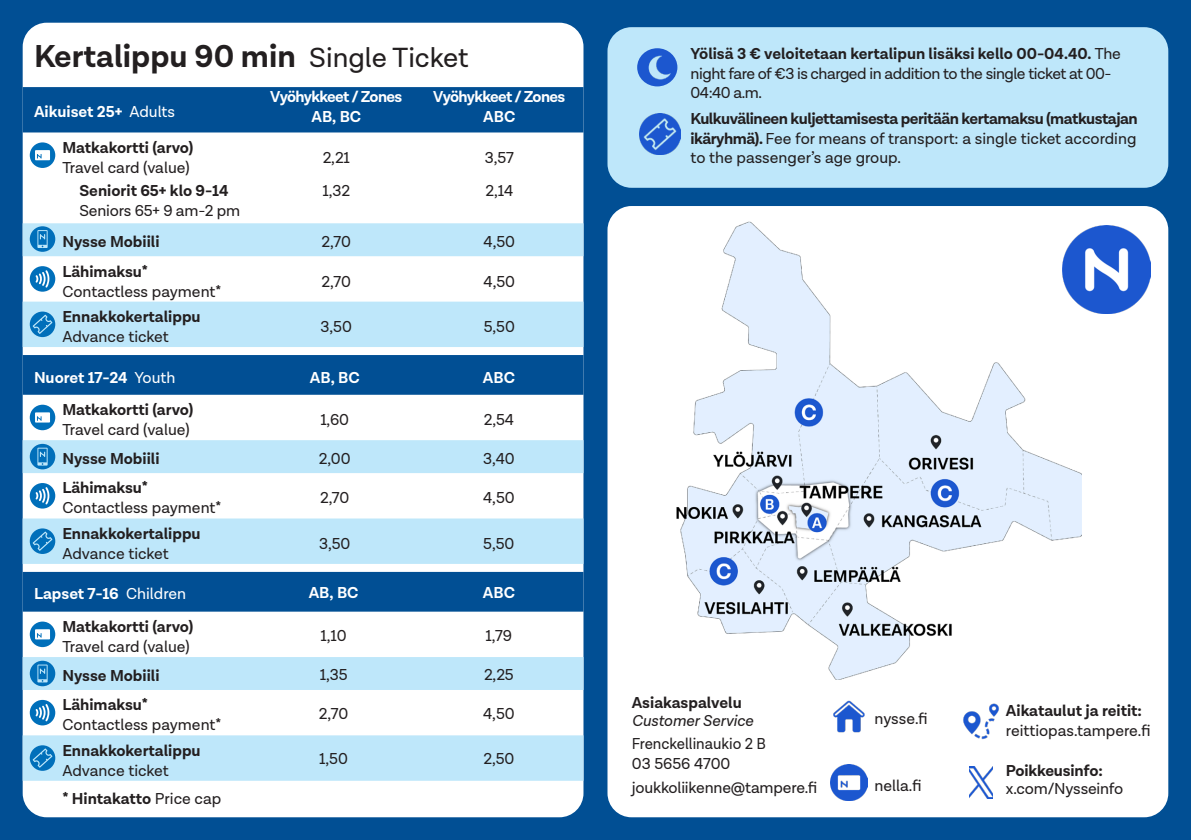
<style>
.page{position:relative;width:1191px;height:840px;background:#fff}
.page>*{position:absolute;margin:0;border:0;box-sizing:border-box;transform-origin:0 0}
.t1{font:700 32px "Lota Grotesque";color:#231f20}
.t2{font:16px/19.2px "Lota Grotesque";color:#231f20;text-align:justify}
.t3{font:700 16px "Lota Grotesque";color:#231f20}
.t4{font:16px/19.2px "Lota Grotesque";letter-spacing:-.03em;color:#231f20}
.t5{font:700 16px "Lota Grotesque";letter-spacing:-.01em;color:#fff}
.t6{font:700 16px "Lota Grotesque";letter-spacing:-.04em;color:#fff}
.t7{font:16px "Lota Grotesque";color:#231f20;scale:.95 1}
.t8{font:italic 16px "Lota Grotesque";color:#231f20}
.s1{font-weight:400;font-size:28px}
.s2{font-weight:400}
.s3{font-weight:700}
</style>
<div class="page">
<div style="left:0;top:0;width:1191px;height:839px;background:#014f94"></div>
<div style="left:23px;top:23px;width:560px;height:793px;background:#fff;border-radius:24px"></div>
<div style="left:607px;top:206px;width:561px;height:610px;background:#fff;border-radius:24px"></div>
<div style="left:23px;top:87px;width:560px;height:45px;background:#014f94"></div>
<svg style="left:23px;top:223px;width:560px;height:124px;fill:#bee7fa"></svg>
<svg style="left:30px;top:142px;width:25px;height:26px"></svg>
<svg style="left:30px;top:226px;width:25px;height:26px"></svg>
<svg style="left:30px;top:266px;width:25px;height:25px"></svg>
<svg style="left:30px;top:311px;width:25px;height:26px"></svg>
<div style="left:23px;top:355px;width:560px;height:39px;background:#014f94"></div>
<svg style="left:23px;top:440px;width:560px;height:123px;fill:#bee7fa"></svg>
<svg style="left:30px;top:404px;width:25px;height:26px"></svg>
<svg style="left:30px;top:443px;width:25px;height:26px"></svg>
<svg style="left:30px;top:482px;width:25px;height:26px"></svg>
<svg style="left:30px;top:528px;width:25px;height:25px"></svg>
<div style="left:23px;top:571px;width:560px;height:40px;background:#014f94"></div>
<svg style="left:23px;top:657px;width:560px;height:123px;fill:#bee7fa"></svg>
<svg style="left:30px;top:621px;width:25px;height:25px"></svg>
<svg style="left:30px;top:660px;width:25px;height:26px"></svg>
<svg style="left:30px;top:699px;width:25px;height:26px"></svg>
<svg style="left:30px;top:744px;width:25px;height:26px"></svg>
<img style="left:676px;top:221px;width:405px;height:458px">
<div style="left:607px;top:27px;width:561px;height:161px;background:#bee7fa;border-radius:24px"></div>
<img style="left:639px;top:113px;width:41px;height:42px">
<img style="left:637px;top:48px;width:40px;height:38px">
<img style="left:963px;top:703px;width:36px;height:37px">
<img style="left:969px;top:766px;width:23px;height:31px">
<img style="left:830px;top:764px;width:37px;height:36px">
<img style="left:833px;top:700px;width:31px;height:33px">
<img style="left:1062px;top:225px;width:88px;height:88px">
<p class="t1" style="left:34px;top:37px;width:436px">Kertalippu 90 min <span class="s1">Single Ticket</span></p>
<p class="t5" style="left:34px;top:103px;width:143px">Aikuiset 25+ <span class="s2">Adults</span></p>
<p class="t6" style="left:270px;top:88px;width:134px">Vyöhykkeet / Zones</p>
<p class="t5" style="left:311px;top:108px;width:51px">AB, BC</p>
<p class="t6" style="left:433px;top:88px;width:134px">Vyöhykkeet / Zones</p>
<p class="t5" style="left:483px;top:108px;width:34px">ABC</p>
<p class="t3" style="left:62px;top:138px;width:133px">Matkakortti (arvo)</p>
<p class="t2" style="left:62px;top:158px;width:129px">Travel card (value)</p>
<p class="t3" style="left:79px;top:181px;width:151px">Seniorit 65+ klo 9-14</p>
<p class="t2" style="left:79px;top:201px;width:162px">Seniors 65+ 9 am-2 pm</p>
<p class="t2" style="left:323px;top:148px;width:29px">2,21</p>
<p class="t2" style="left:484px;top:148px;width:31px">3,57</p>
<p class="t2" style="left:322px;top:181px;width:29px">1,32</p>
<p class="t2" style="left:485px;top:181px;width:29px">2,14</p>
<p class="t3" style="left:62px;top:233px;width:99px">Nysse Mobiili</p>
<p class="t2" style="left:321px;top:233px;width:31px">2,70</p>
<p class="t2" style="left:483px;top:233px;width:33px">4,50</p>
<p class="t3" style="left:62px;top:262px;width:87px">Lähimaksu*</p>
<p class="t2" style="left:62px;top:282px;width:160px">Contactless payment*</p>
<p class="t2" style="left:321px;top:272px;width:31px">2,70</p>
<p class="t2" style="left:483px;top:272px;width:33px">4,50</p>
<p class="t3" style="left:62px;top:307px;width:140px">Ennakkokertalippu</p>
<p class="t2" style="left:62px;top:327px;width:108px">Advance ticket</p>
<p class="t2" style="left:320px;top:317px;width:33px">3,50</p>
<p class="t2" style="left:484px;top:317px;width:33px">5,50</p>
<p class="t5" style="left:34px;top:367px;width:143px">Nuoret 17-24 <span class="s2">Youth</span></p>
<p class="t5" style="left:310px;top:367px;width:51px">AB, BC</p>
<p class="t5" style="left:483px;top:367px;width:34px">ABC</p>
<p class="t3" style="left:62px;top:400px;width:133px">Matkakortti (arvo)</p>
<p class="t2" style="left:62px;top:420px;width:129px">Travel card (value)</p>
<p class="t2" style="left:320px;top:410px;width:30px">1,60</p>
<p class="t2" style="left:484px;top:410px;width:32px">2,54</p>
<p class="t3" style="left:62px;top:449px;width:99px">Nysse Mobiili</p>
<p class="t2" style="left:319px;top:449px;width:33px">2,00</p>
<p class="t2" style="left:483px;top:449px;width:33px">3,40</p>
<p class="t3" style="left:62px;top:478px;width:87px">Lähimaksu*</p>
<p class="t2" style="left:62px;top:498px;width:160px">Contactless payment*</p>
<p class="t2" style="left:320px;top:488px;width:31px">2,70</p>
<p class="t2" style="left:483px;top:488px;width:33px">4,50</p>
<p class="t3" style="left:62px;top:524px;width:140px">Ennakkokertalippu</p>
<p class="t2" style="left:62px;top:544px;width:108px">Advance ticket</p>
<p class="t2" style="left:319px;top:534px;width:33px">3,50</p>
<p class="t2" style="left:483px;top:534px;width:33px">5,50</p>
<p class="t5" style="left:34px;top:584px;width:154px">Lapset 7-16 <span class="s2">Children</span></p>
<p class="t5" style="left:309px;top:583px;width:51px">AB, BC</p>
<p class="t5" style="left:483px;top:583px;width:34px">ABC</p>
<p class="t3" style="left:62px;top:617px;width:133px">Matkakortti (arvo)</p>
<p class="t2" style="left:62px;top:637px;width:129px">Travel card (value)</p>
<p class="t2" style="left:321px;top:625px;width:27px">1,10</p>
<p class="t2" style="left:485px;top:625px;width:28px">1,79</p>
<p class="t3" style="left:62px;top:666px;width:99px">Nysse Mobiili</p>
<p class="t2" style="left:320px;top:664px;width:29px">1,35</p>
<p class="t2" style="left:484px;top:664px;width:31px">2,25</p>
<p class="t3" style="left:62px;top:695px;width:87px">Lähimaksu*</p>
<p class="t2" style="left:62px;top:715px;width:160px">Contactless payment*</p>
<p class="t2" style="left:319px;top:704px;width:31px">2,70</p>
<p class="t2" style="left:483px;top:704px;width:33px">4,50</p>
<p class="t3" style="left:62px;top:740px;width:140px">Ennakkokertalippu</p>
<p class="t2" style="left:62px;top:760px;width:108px">Advance ticket</p>
<p class="t3" style="left:62px;top:789px;width:160px">* Hintakatto <span class="s2">Price cap</span></p>
<p class="t2" style="left:319px;top:749px;width:30px">1,50</p>
<p class="t2" style="left:483px;top:749px;width:33px">2,50</p>
<p class="t4" style="left:690px;top:45px;width:431px"><span class="s3">Yölisä 3 € veloitetaan kertalipun lisäksi kello 00-04.40.</span> The night fare of €3 is charged in addition to the single ticket at 00-<br>04:40 a.m.</p>
<p class="t2" style="left:690px;top:110px;width:449px"><span class="s3">Kulkuvälineen kuljettamisesta peritään kertamaksu (matkustajan ikäryhmä).</span> Fee for means of transport: a single ticket according to the passenger’s age group.</p>
<p class="t3" style="left:632px;top:692px;width:111px">Asiakaspalvelu</p>
<p class="t8" style="left:632px;top:710px;width:123px">Customer Service</p>
<p class="t7" style="left:632px;top:734px;width:143px">Frenckellinaukio 2 B</p>
<p class="t2" style="left:632px;top:754px;width:100px">03 5656 4700</p>
<p class="t2" style="left:632px;top:778px;width:187px">joukkoliikenne@tampere.fi</p>
<p class="t2" style="left:874px;top:708px;width:55px">nysse.fi</p>
<p class="t2" style="left:874px;top:776px;width:49px">nella.fi</p>
<p class="t3" style="left:1006px;top:700px;width:138px">Aikataulut ja reitit:</p>
<p class="t2" style="left:1006px;top:720px;width:146px">reittiopas.tampere.fi</p>
<p class="t3" style="left:1006px;top:761px;width:98px">Poikkeusinfo:</p>
<p class="t2" style="left:1006px;top:779px;width:119px">x.com/Nysseinfo</p>
</div>
